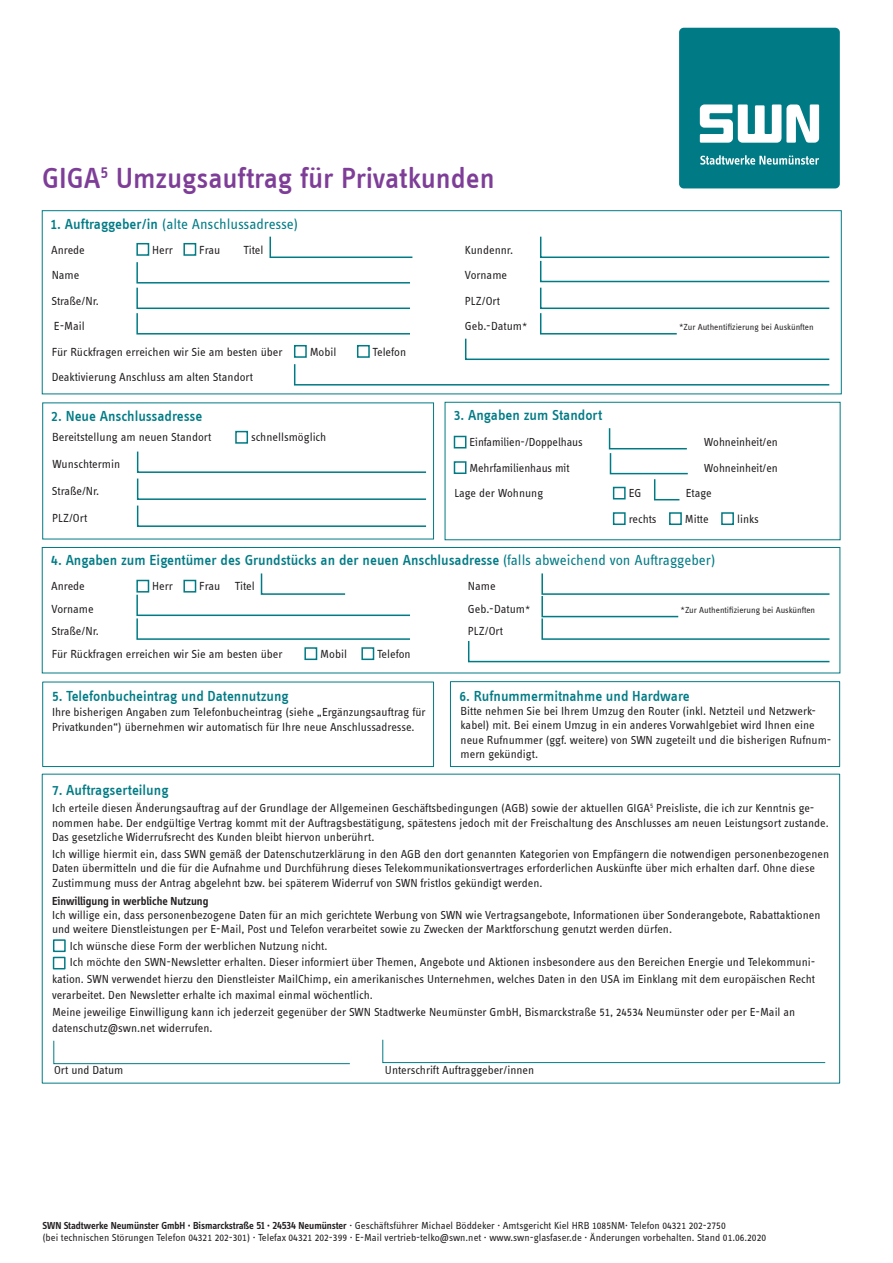
<style>
.page{position:relative;width:893px;height:1263px;background:#fff}
.page>*{position:absolute;margin:0;border:0;box-sizing:border-box;transform-origin:0 0}
.t1{font:30px "Info Text Medium Tf";letter-spacing:-.005em;color:#7e3e98}
.t2{font:15px "Info Text Medium Tf";color:#007b85}
.t3{font:15px "Info Text Regular Tf";letter-spacing:-.005em;color:#007b85}
.t4{font:12px/14.4px "Info Text Regular Tf";color:#231f20}
.t5{font:12px "Info Display OT";color:#231f20}
.t6{font:600 12px "Info Display OT";color:#231f20}
.t7{font:10.5px/12.6px "Info Text Regular Tf";color:#231f20}
.t8{font:9px "Info Text Regular Tf";color:#231f20}
.s1{font-family:"Info Text Medium Tf"}
.s2{font-size:10.5px}
.s3{font-family:"Info Text Regular Tf"}
.s4{font-family:"Info Display OT";font-weight:600}
</style>
<div class="page">
<div style="left:679px;top:28px;width:161px;height:160px;background:#007b85;border-radius:5px"></div>
<svg style="left:700px;top:155px;width:119px;height:10px"></svg>
<svg style="left:700px;top:104px;width:119px;height:39px"></svg>
<div style="left:43px;top:682px;width:391px;height:85px;border:1px solid #007b85"></div>
<div style="left:450px;top:681px;width:390px;height:86px;border:1px solid #007b85"></div>
<div style="left:53px;top:939px;width:13px;height:13px;border:2px solid #007b85"></div>
<svg style="left:382px;top:1039px;width:444px;height:24px"></svg>
<svg style="left:53px;top:1040px;width:297px;height:24px"></svg>
<div style="left:53px;top:957px;width:13px;height:12px;border:2px solid #007b85"></div>
<svg style="left:136px;top:236px;width:694px;height:150px"></svg>
<div style="left:42px;top:210px;width:799px;height:184px;border:1px solid #007b85"></div>
<div style="left:235px;top:431px;width:13px;height:13px;background:#fff;border:2px solid #007b85"></div>
<svg style="left:136px;top:451px;width:291px;height:76px"></svg>
<div style="left:454px;top:436px;width:12px;height:12px;background:#fff;border:2px solid #007b85"></div>
<div style="left:454px;top:461px;width:12px;height:13px;background:#fff;border:2px solid #007b85"></div>
<svg style="left:608px;top:428px;width:80px;height:73px"></svg>
<div style="left:613px;top:512px;width:13px;height:13px;background:#fff;border:2px solid #007b85"></div>
<div style="left:669px;top:512px;width:13px;height:13px;background:#fff;border:2px solid #007b85"></div>
<div style="left:721px;top:512px;width:13px;height:13px;background:#fff;border:2px solid #007b85"></div>
<svg style="left:136px;top:573px;width:274px;height:67px"></svg>
<div style="left:304px;top:647px;width:13px;height:13px;background:#fff;border:2px solid #007b85"></div>
<div style="left:361px;top:647px;width:13px;height:13px;background:#fff;border:2px solid #007b85"></div>
<svg style="left:468px;top:573px;width:362px;height:90px"></svg>
<div style="left:42px;top:547px;width:798px;height:126px;border:1px solid #007b85"></div>
<h1 class="t1" style="left:42px;top:162px;width:454px">GIGA<sup>5</sup> Umzugsauftrag für Privatkunden</h1>
<p class="t3" style="left:50px;top:216px;width:249px"><span class="s1">1. Auftraggeber/in</span> (alte Anschlussadresse)</p>
<p class="t4" style="left:51px;top:242px;width:35px">Anrede</p>
<p class="t4" style="left:152px;top:242px;width:22px">Herr</p>
<p class="t4" style="left:199px;top:242px;width:23px">Frau</p>
<p class="t4" style="left:243px;top:242px;width:22px">Titel</p>
<p class="t4" style="left:465px;top:242px;width:50px">Kundennr.</p>
<p class="t4" style="left:52px;top:268px;width:29px">Name</p>
<p class="t4" style="left:465px;top:268px;width:44px">Vorname</p>
<p class="t4" style="left:51px;top:293px;width:49px">Straße/Nr.</p>
<p class="t4" style="left:465px;top:293px;width:37px">PLZ/Ort</p>
<p class="t4" style="left:54px;top:319px;width:32px">E-Mail</p>
<p class="t4" style="left:465px;top:319px;width:64px">Geb.-Datum<span class="s2">*</span></p>
<p class="t8" style="left:679px;top:322px;width:136px">*Zur Authentifizierung bei Auskünften</p>
<p class="t4" style="left:52px;top:344px;width:233px">Für Rückfragen erreichen wir Sie am besten über</p>
<p class="t4" style="left:310px;top:344px;width:28px">Mobil</p>
<p class="t4" style="left:372px;top:344px;width:35px">Telefon</p>
<p class="t4" style="left:52px;top:370px;width:203px">Deaktivierung Anschluss am alten Standort</p>
<p class="t2" style="left:51px;top:407px;width:152px">2. Neue Anschlussadresse</p>
<p class="t4" style="left:52px;top:430px;width:161px">Bereitstellung am neuen Standort</p>
<p class="t4" style="left:251px;top:430px;width:77px">schnellsmöglich</p>
<p class="t4" style="left:52px;top:457px;width:69px">Wunschtermin</p>
<p class="t4" style="left:52px;top:484px;width:49px">Straße/Nr.</p>
<p class="t4" style="left:52px;top:511px;width:37px">PLZ/Ort</p>
<p class="t2" style="left:454px;top:407px;width:150px">3. Angaben zum Standort</p>
<p class="t5" style="left:469px;top:435px;width:115px">Einfamilien-/Doppelhaus</p>
<p class="t5" style="left:704px;top:435px;width:75px">Wohneinheit/en</p>
<p class="t5" style="left:469px;top:461px;width:102px">Mehrfamilienhaus mit</p>
<p class="t5" style="left:704px;top:461px;width:75px">Wohneinheit/en</p>
<p class="t4" style="left:454px;top:486px;width:90px">Lage der Wohnung</p>
<p class="t4" style="left:629px;top:486px;width:14px">EG</p>
<p class="t4" style="left:686px;top:486px;width:28px">Etage</p>
<p class="t4" style="left:629px;top:512px;width:29px">rechts</p>
<p class="t4" style="left:685px;top:512px;width:25px">Mitte</p>
<p class="t4" style="left:737px;top:512px;width:23px">links</p>
<p class="t2" style="left:51px;top:552px;width:666px">4. Angaben zum Eigentümer des Grundstücks an der neuen Anschlusadresse <span class="s3">(falls abweichend von Auftraggeber)</span></p>
<p class="t4" style="left:51px;top:579px;width:35px">Anrede</p>
<p class="t4" style="left:152px;top:579px;width:22px">Herr</p>
<p class="t4" style="left:199px;top:579px;width:57px">Frau Titel</p>
<p class="t4" style="left:468px;top:579px;width:29px">Name</p>
<p class="t4" style="left:52px;top:602px;width:44px">Vorname</p>
<p class="t4" style="left:468px;top:602px;width:64px">Geb.-Datum<span class="s2">*</span></p>
<p class="t8" style="left:680px;top:605px;width:136px">*Zur Authentifizierung bei Auskünften</p>
<p class="t4" style="left:51px;top:624px;width:49px">Straße/Nr.</p>
<p class="t4" style="left:468px;top:624px;width:37px">PLZ/Ort</p>
<p class="t4" style="left:52px;top:647px;width:233px">Für Rückfragen erreichen wir Sie am besten über</p>
<p class="t4" style="left:320px;top:647px;width:28px">Mobil</p>
<p class="t4" style="left:377px;top:647px;width:35px">Telefon</p>
<p class="t2" style="left:52px;top:688px;width:238px">5. Telefonbucheintrag und Datennutzung</p>
<p class="t4" style="left:52px;top:705px;width:375px">Ihre bisherigen Angaben zum Telefonbucheintrag (siehe „Ergänzungsauftrag für<br>Privatkunden“) übernehmen wir automatisch für Ihre neue Anschlussadresse.</p>
<p class="t2" style="left:459px;top:687px;width:232px">6. Rufnummermitnahme und Hardware</p>
<p class="t4" style="left:461px;top:704px;width:372px">Bitte nehmen Sie bei Ihrem Umzug den Router (inkl. Netzteil und Netzwerk&shy;kabel) mit. Bei einem Umzug in ein anderes Vorwahlgebiet wird Ihnen eine neue Rufnummer (ggf. weitere) von SWN zugeteilt und die bisherigen Rufnum&shy;mern gekündigt.</p>
<p class="t2" style="left:52px;top:781px;width:118px">7. Auftragserteilung</p>
<p class="t4" style="left:52px;top:801px;width:778px">Ich erteile diesen Änderungsauftrag auf der Grundlage der Allgemeinen Geschäftsbedingungen (AGB) sowie der aktuellen GIGA<sup>5</sup> Preisliste, die ich zur Kenntnis ge&shy;nommen habe. Der endgültige Vertrag kommt mit der Auftragsbestätigung, spätestens jedoch mit der Freischaltung des Anschlusses am neuen Leistungsort zustande.<br>Das gesetzliche Widerrufsrecht des Kunden bleibt hiervon unberührt.</p>
<p class="t4" style="left:52px;top:847px;width:779px">Ich willige hiermit ein, dass SWN gemäß der Datenschutzerklärung in den AGB den dort genannten Kategorien von Empfängern die notwendigen personenbezogenen<br>Daten übermitteln und die für die Aufnahme und Durchführung dieses Telekommunikationsvertrages erforderlichen Auskünfte über mich erhalten darf. Ohne diese<br>Zustimmung muss der Antrag abgelehnt bzw. bei späterem Widerruf von SWN fristlos gekündigt werden.</p>
<p class="t6" style="left:52px;top:893px;width:158px">Einwilligung in werbliche Nutzung</p>
<p class="t4" style="left:52px;top:908px;width:770px">Ich willige ein, dass personenbezogene Daten für an mich gerichtete Werbung von SWN wie Vertragsangebote, Informationen über Sonderangebote, Rabattaktionen und weitere Dienstleistungen per E-Mail, Post und Telefon verarbeitet sowie zu Zwecken der Marktforschung genutzt werden dürfen.</p>
<p class="t4" style="left:70px;top:939px;width:259px">Ich wünsche diese Form der werblichen Nutzung nicht.</p>
<p class="t4" style="left:70px;top:955px;width:747px">Ich möchte den SWN-Newsletter erhalten. Dieser informiert über Themen, Angebote und Aktionen insbesondere aus den Bereichen Energie und Telekommuni-</p>
<p class="t4" style="left:52px;top:972px;width:764px">kation. SWN verwendet hierzu den Dienstleister MailChimp, ein amerikanisches Unternehmen, welches Daten in den USA im Einklang mit dem europäischen Recht</p>
<p class="t4" style="left:52px;top:988px;width:322px">verarbeitet. Den Newsletter erhalte ich maximal einmal wöchentlich.</p>
<p class="t4" style="left:52px;top:1005px;width:745px">Meine jeweilige Einwilligung kann ich jederzeit gegenüber der SWN Stadtwerke Neumünster GmbH, Bismarckstraße 51, 24534 Neumünster oder per E-Mail an</p>
<p class="t4" style="left:52px;top:1021px;width:162px">datenschutz@swn.net widerrufen.</p>
<p class="t4" style="left:54px;top:1063px;width:71px">Ort und Datum</p>
<p class="t4" style="left:385px;top:1063px;width:151px">Unterschrift Auftraggeber/innen</p>
<p class="t7" style="left:43px;top:1219px;width:725px"><span class="s4">SWN Stadtwerke Neumünster GmbH · Bismarckstraße 51 · 24534 Neumünster</span> · Geschäftsführer Michael Böddeker · Amtsgericht Kiel HRB 1085NM· Telefon 04321 202-2750<br>(bei technischen Störungen Telefon 04321 202-301) · Telefax 04321 202-399 · E-Mail vertrieb-telko@swn.net · www.swn-glasfaser.de · Änderungen vorbehalten. Stand 01.06.2020</p>
</div>
